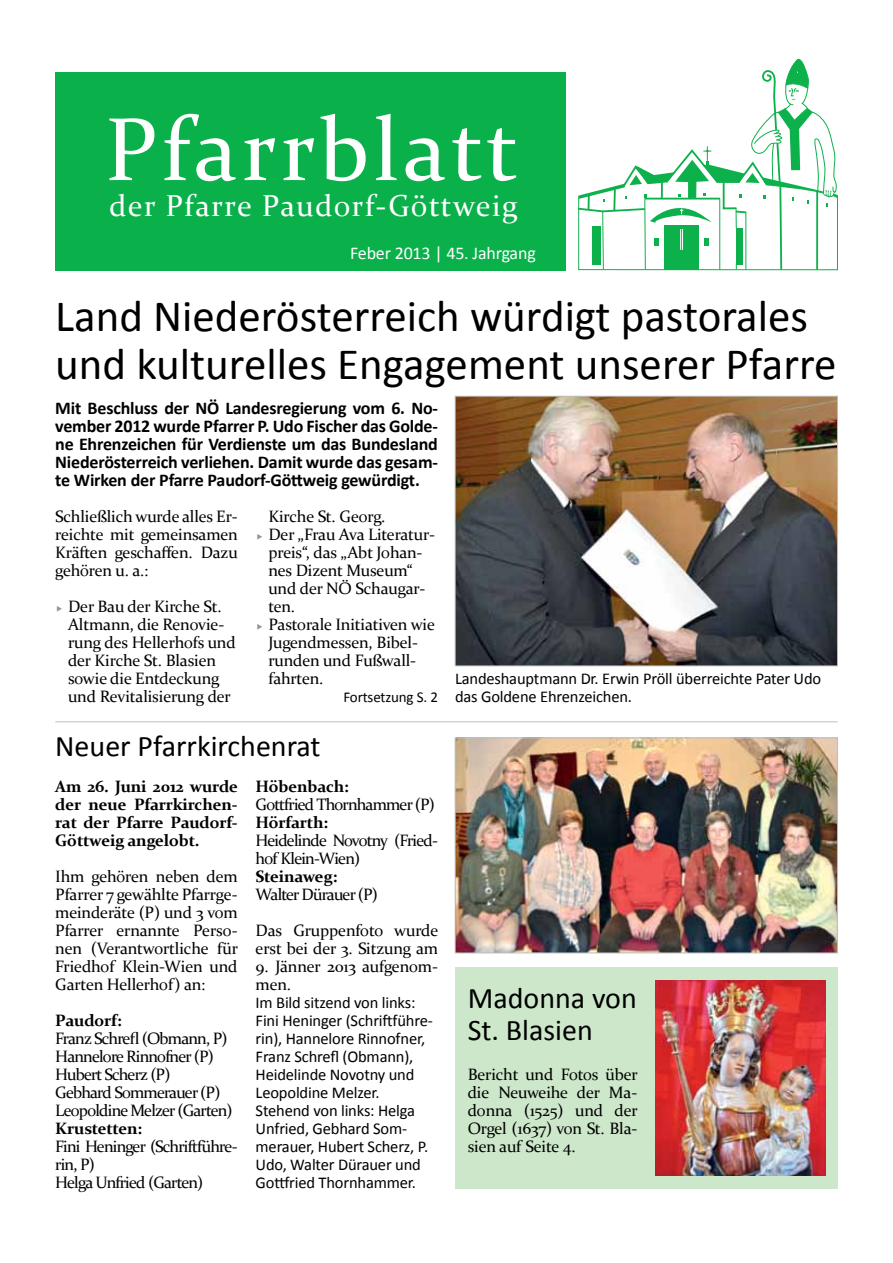
<style>
.page{position:relative;width:893px;height:1263px;background:#fff}
.page>*{position:absolute;margin:0;border:0;box-sizing:border-box;transform-origin:0 0}
.t1{font:90px "Constantia";letter-spacing:.05em;color:#fff}
.t2{font:45px/48px "Calibri";color:#000}
.t3{font:30.3px "Constantia";letter-spacing:.05em;color:#fff}
.t4{font:30px/31.5px "Calibri";color:#000}
.t5{font:700 18px/18px "Calibri";letter-spacing:-.01em;color:#000;text-align:justify}
.t6{font:18px "Calibri";letter-spacing:-.01em;color:#fff}
.t7{font:16.5px/18px "Constantia";letter-spacing:-.01em;color:#000}
.t8{font:16.5px/18px "Calibri";letter-spacing:-.01em;color:#000}
.t9{font:16.5px/18px "Constantia";letter-spacing:-.05em;color:#000}
.t10{font:700 16.5px/18px "Constantia";letter-spacing:-.01em;color:#000;text-align:justify}
.t11{font:15px "Calibri";letter-spacing:-.01em;color:#000}
</style>
<div class="page">
<div style="left:55px;top:72px;width:511px;height:198px;background:#0ab14b"></div>
<img style="left:457px;top:398px;width:379px;height:266px">
<div style="left:455px;top:396px;width:383px;height:270px;border:1px solid #bcbec0"></div>
<img style="left:457px;top:740px;width:379px;height:211px">
<div style="left:455px;top:738px;width:383px;height:215px;border:1px solid #bcbec0"></div>
<svg style="left:578px;top:58px;width:260px;height:213px"></svg>
<hr style="left:55px;top:721px;width:783px;height:1px;background:#bcbec0">
<div style="left:455px;top:967px;width:383px;height:221px;background:#cde7ca"></div>
<img style="left:655px;top:980px;width:170px;height:196px">
<h1 class="t1" style="left:105px;top:88px;width:414px">Pfarrblatt</h1>
<h3 class="t3" style="left:109px;top:185px;width:410px">der Pfarre Paudorf-Göttweig</h3>
<p class="t6" style="left:350px;top:242px;width:187px">Feber 2013 | 45. Jahrgang</p>
<h2 class="t2" style="left:55px;top:293px;width:783px">Land Niederösterreich würdigt pastorales und kulturelles Engagement unserer Pfarre</h2>
<p class="t5" style="left:55px;top:399px;width:384px">Mit Beschluss der NÖ Landesregierung vom 6. No&shy;vember 2012 wurde Pfarrer P. Udo Fischer das Golde&shy;ne Ehrenzeichen für Verdienste um das Bundesland Niederösterreich verliehen. Damit wurde das gesam&shy;te Wirken der Pfarre Paudorf-Göttweig gewürdigt.</p>
<p class="t7" style="left:55px;top:507px;width:184px;text-align:justify">Schließlich wurde alles Er&shy;reichte mit gemeinsamen Kräften geschaffen. Dazu gehören u. a.:</p>
<p class="t7" style="left:68px;top:597px;width:169px">Der Bau der Kirche St.<br>Altmann, die Renovie&shy;rung des Hellerhofs und der Kirche St. Blasien sowie die Entdeckung und Revitalisierung der</p>
<p class="t7" style="left:268px;top:507px;width:168px">Kirche St. Georg.<br>Der „Frau Ava Literatur&shy;preis“, das „Abt Johan&shy;nes Dizent Museum“ und der NÖ Schaugar&shy;ten.<br>Pastorale Initiativen wie<br>Jugendmessen, Bibel&shy;runden und Fußwall&shy;fahrten.</p>
<p class="t11" style="left:343px;top:688px;width:96px">Fortsetzung S. 2</p>
<h3 class="t4" style="left:55px;top:730px;width:267px">Neuer Pfarrkirchenrat</h3>
<p class="t10" style="left:55px;top:777px;width:184px">Am 26. Juni 2012 wurde der neue Pfarrkirchen&shy;rat der Pfarre Paudorf-Göttweig angelobt.</p>
<p class="t7" style="left:55px;top:867px;width:184px;text-align:justify">Ihm gehören neben dem Pfarrer 7 gewählte Pfarrge&shy;meinderäte (P) und 3 vom Pfarrer ernannte Perso&shy;nen (Verantwortliche für Friedhof Klein-Wien und Garten Hellerhof) an:</p>
<p class="t10" style="left:55px;top:1011px;width:68px">Paudorf:</p>
<p class="t9" style="left:55px;top:1029px;width:179px">Franz Schrefl (Obmann, P)<br>Hannelore Rinnofner (P)<br>Hubert Scherz (P)<br>Gebhard Sommerauer (P)<br>Leopoldine Melzer (Garten)</p>
<p class="t10" style="left:55px;top:1119px;width:88px">Krustetten:</p>
<p class="t9" style="left:55px;top:1137px;width:184px">Fini Heninger (Schriftführe&shy;rin, P)<br>Helga Unfried (Garten)</p>
<p class="t8" style="left:455px;top:670px;width:368px">Landeshauptmann Dr. Erwin Pröll überreichte Pater Udo das Goldene Ehrenzeichen.</p>
<p class="t10" style="left:256px;top:777px;width:95px">Höbenbach:</p>
<p class="t9" style="left:256px;top:795px;width:181px">Gottfried Thornhammer (P)</p>
<p class="t10" style="left:256px;top:813px;width:74px">Hörfarth:</p>
<p class="t9" style="left:256px;top:831px;width:184px">Heidelinde Novotny (Fried&shy;hof Klein-Wien)</p>
<p class="t10" style="left:256px;top:867px;width:83px">Steinaweg:</p>
<p class="t7" style="left:256px;top:876px;width:184px;line-height:36px">Walter Dürauer (P)<br>Das Gruppenfoto wurde</p>
<p class="t7" style="left:256px;top:939px;width:184px">erst bei der 3. Sitzung am</p>
<p class="t7" style="left:256px;top:957px;width:184px">9. Jänner 2013 aufgenom&shy;men.</p>
<p class="t8" style="left:256px;top:994px;width:179px">Im Bild sitzend von links:<br>Fini Heninger (Schriftführe&shy;rin), Hannelore Rinnofner,<br>Franz Schrefl (Obmann),<br>Heidelinde Novotny und<br>Leopoldine Melzer.<br>Stehend von links: Helga<br>Unfried, Gebhard Som&shy;merauer, Hubert Scherz, P.<br>Udo, Walter Dürauer und<br>Gottfried Thornhammer.</p>
<h3 class="t4" style="left:468px;top:982px;width:171px">Madonna von<br>St. Blasien</h3>
<p class="t7" style="left:468px;top:1065px;width:172px;text-align:justify">Bericht und Fotos über die Neuweihe der Ma&shy;donna (1525) und der Orgel (1637) von St. Bla&shy;sien auf Seite 4.</p>
</div>
